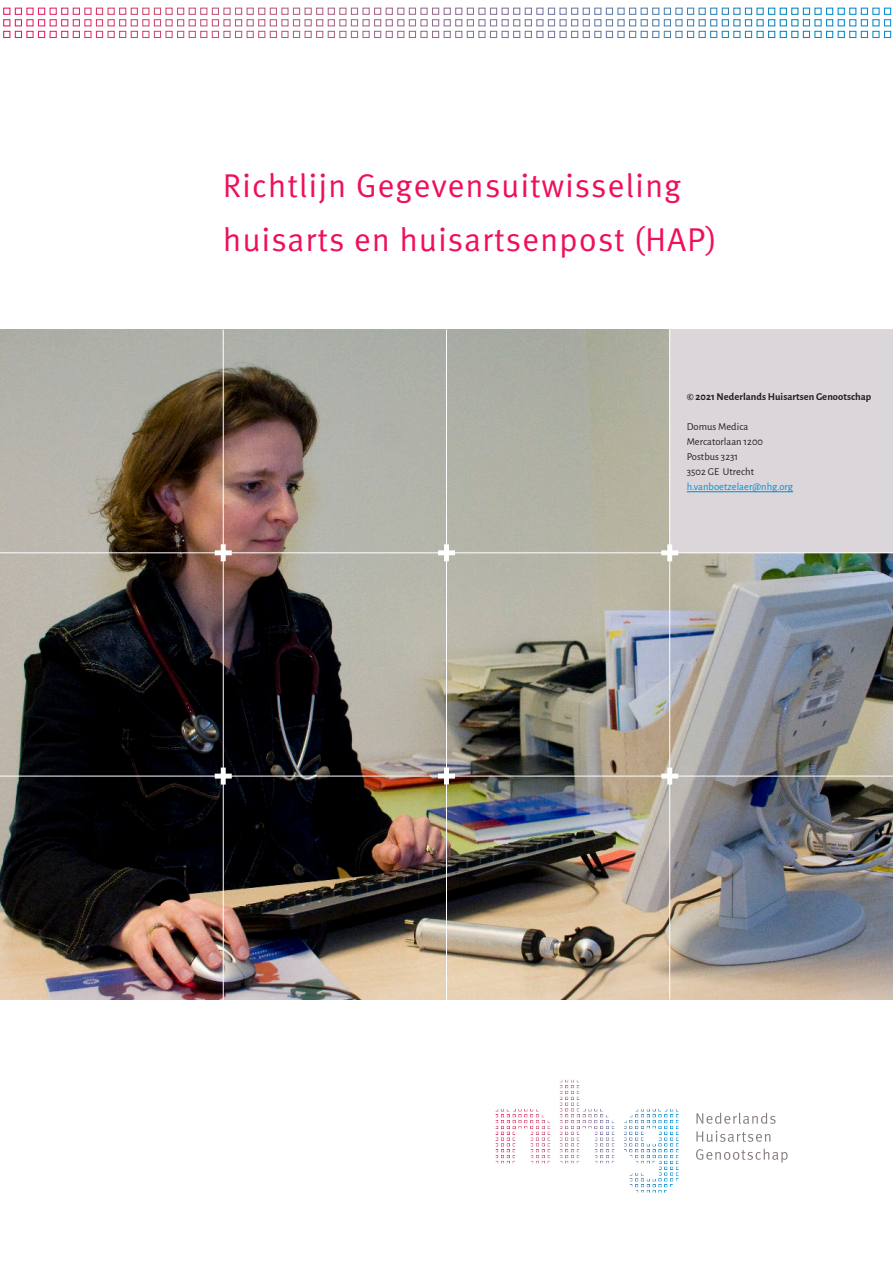
<style>
.page{position:relative;width:893px;height:1263px;background:#fff}
.page>*{position:absolute;margin:0;border:0;box-sizing:border-box;transform-origin:0 0}
.t1{font:33px/54px "Meta Pro Norm";letter-spacing:.025em;color:#ee1059}
.t2{font:10.5px/15px "Alegreya Sans";letter-spacing:.005em;color:#231f20}
.t3{font:700 10.5px "Alegreya Sans";letter-spacing:.005em;color:#231f20}
.t4{font:10.5px "Alegreya Sans";letter-spacing:.005em;color:#008fd5}
</style>
<div class="page">
<img style="left:0;top:330px;width:893px;height:670px">
<svg style="left:3px;top:7px;width:888px;height:31px"></svg>
<svg style="left:495px;top:1079px;width:184px;height:33px"></svg>
<svg style="left:696px;top:1113px;width:80px;height:11px"></svg>
<svg style="left:696px;top:1131px;width:74px;height:11px"></svg>
<svg style="left:696px;top:1149px;width:92px;height:14px"></svg>
<svg style="left:215px;top:544px;width:17px;height:17px"></svg>
<svg style="left:438px;top:544px;width:17px;height:17px"></svg>
<svg style="left:215px;top:767px;width:17px;height:17px"></svg>
<svg style="left:438px;top:767px;width:17px;height:17px"></svg>
<svg style="left:661px;top:767px;width:17px;height:17px"></svg>
<hr style="left:223px;top:330px;width:1px;height:670px;background:#fff">
<hr style="left:446px;top:330px;width:1px;height:670px;background:#fff">
<hr style="left:0;top:776px;width:893px;height:1px;background:#fff">
<div style="left:670px;top:329px;width:223px;height:223px;background:#dbd6da"></div>
<hr style="left:687px;top:491px;width:106px;height:1px;background:#008fd5">
<hr style="left:669px;top:330px;width:1px;height:669px;background:#fff">
<svg style="left:661px;top:544px;width:17px;height:17px"></svg>
<hr style="left:0;top:552px;width:893px;height:1px;background:#fff">
<p class="t1" style="left:223px;top:160px;width:496px">Richtlijn Gegevensuitwisseling huisarts en huisartsenpost (HAP)</p>
<p class="t3" style="left:687px;top:392px;width:186px">© 2021 Nederlands Huisartsen Genootschap</p>
<p class="t2" style="left:687px;top:420px;width:78px">Domus Medica<br>Mercatorlaan 1200<br>Postbus 3231<br>3502 GE Utrecht</p>
<p class="t4" style="left:687px;top:483px;width:108px">h.vanboetzelaer@nhg.org</p>
</div>
